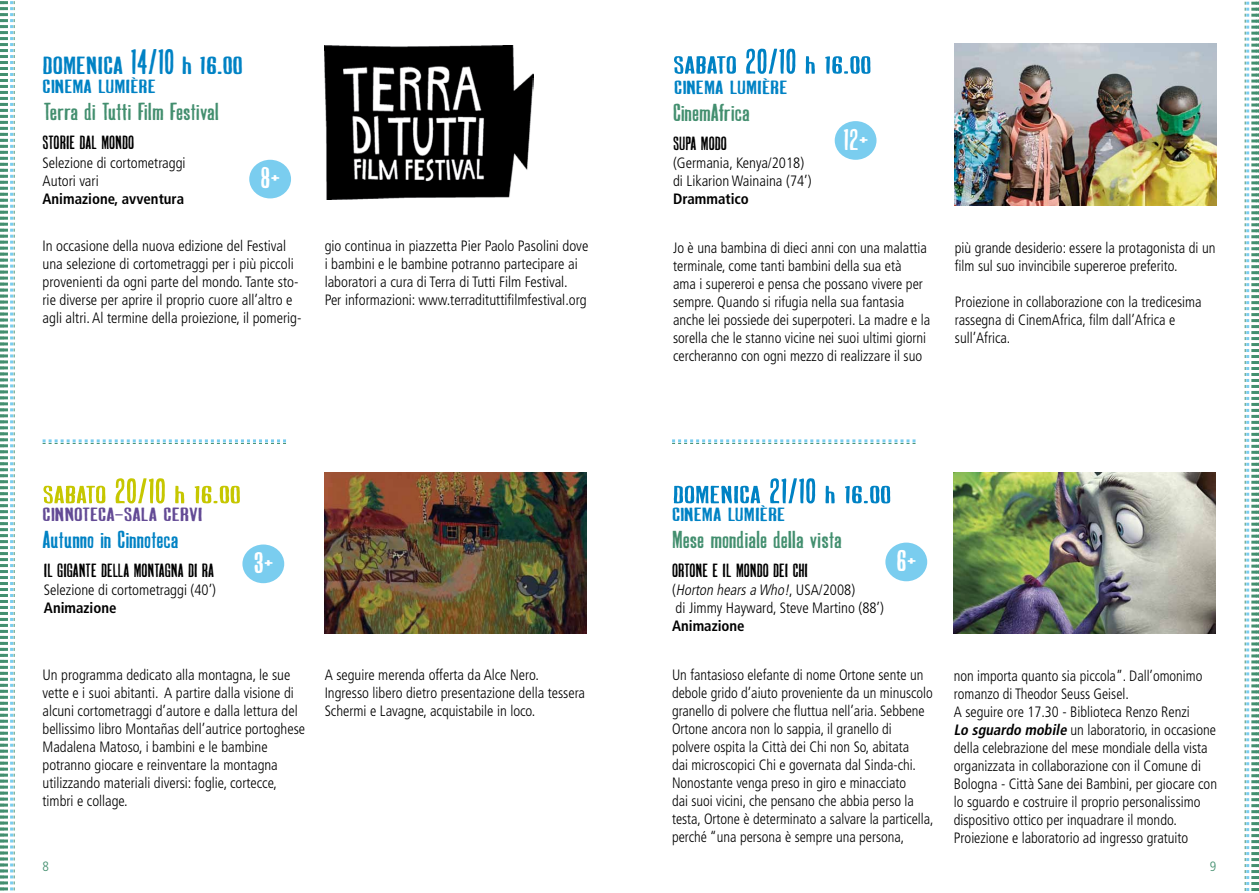
<style>
.page{position:relative;width:1259px;height:893px;background:#fff}
.page>*{position:absolute;margin:0;border:0;box-sizing:border-box;transform-origin:0 0}
.t1{font:33px "Gothic XS Hand Fill";color:#fff;scale:1.4 1}
.t2{font:27.3px "Gothic XS Hand Fill";color:#0082c4;scale:2 1}
.t3{font:27.3px "Gothic XS Hand Fill";color:#0082c4;scale:1.83 1}
.t4{font:27.3px "Gothic XS Hand Fill";color:#c6c700;scale:2 1}
.t5{font:27px "Gothic XS Hand Fill";color:#438f6f;scale:1.5 1}
.t6{font:27px "Gothic XS Hand Fill";color:#0082c4;scale:1.5 1}
.t7{font:21px "Gothic XS Hand Fill";color:#000;scale:1.4 1}
.t8{font:21px "Gothic XS Hand Fill";color:#0082c4;scale:2 1}
.t9{font:21px "Gothic XS Hand Fill";color:#634a95;scale:2 1}
.t10{font:300 condensed 15px/18px "Frutiger";color:#000}
.t11{font:300 condensed 15px/18px "Frutiger";color:#000;scale:.96 1}
.t12{font:700 condensed 15px "Frutiger";color:#000}
.t13{font:300 condensed 13.5px "Frutiger";color:#438f6f}
.s1{font-size:39px}
.s2{font-style:italic}
.s3{font-weight:700;font-style:italic}
</style>
<div class="page">
<svg style="left:1244px;top:1px;width:15px;height:890px"></svg>
<svg style="left:0;top:1px;width:15px;height:890px"></svg>
<svg style="left:43px;top:439px;width:243px;height:5px"></svg>
<svg style="left:672px;top:439px;width:243px;height:5px"></svg>
<img style="left:325px;top:472px;width:261px;height:162px">
<img style="left:955px;top:43px;width:261px;height:162px">
<img style="left:954px;top:472px;width:261px;height:162px">
<div style="left:242px;top:544px;width:42px;height:39px;background:#7acdef;border-radius:50%"></div>
<div style="left:885px;top:543px;width:42px;height:38px;background:#7acdef;border-radius:50%"></div>
<div style="left:834px;top:121px;width:42px;height:39px;background:#7acdef;border-radius:50%"></div>
<img style="left:325px;top:46px;width:208px;height:154px">
<div style="left:249px;top:160px;width:42px;height:38px;background:#7acdef;border-radius:50%"></div>
<h2 class="t3" style="left:43px;top:54px;width:111px">DOMENICA <span class="s1">14/10</span> H 16.00</h2>
<h3 class="t8" style="left:43px;top:77px;width:58px">CINEMA LUMIÈRE</h3>
<h3 class="t5" style="left:44px;top:99px;width:118px">TERRA DI TUTTI FILM FESTIVAL</h3>
<h3 class="t7" style="left:43px;top:133px;width:67px">STORIE DAL MONDO</h3>
<p class="t10" style="left:43px;top:154px;width:145px">Selezione di cortometraggi<br>Autori vari</p>
<p class="t12" style="left:43px;top:189px;width:143px">Animazione, avventura</p>
<h1 class="t1" style="left:260px;top:164px;width:16px">8+</h1>
<h2 class="t2" style="left:673px;top:53px;width:101px">SABATO <span class="s1">20/10</span> H 16.00</h2>
<h3 class="t5" style="left:673px;top:101px;width:53px">CINEMAFRICA</h3>
<h3 class="t7" style="left:673px;top:134px;width:39px">SUPA MODO</h3>
<p class="t10" style="left:673px;top:154px;width:140px">(Germania, Kenya/2018) di Likarion Wainaina (74’)</p>
<p class="t12" style="left:673px;top:190px;width:77px">Drammatico</p>
<h3 class="t8" style="left:674px;top:78px;width:58px">CINEMA LUMIÈRE</h3>
<h1 class="t1" style="left:843px;top:125px;width:20px">12+</h1>
<p class="t10" style="left:43px;top:237px;width:260px">In occasione della nuova edizione del Festival una selezione di cortometraggi per i più piccoli provenienti da ogni parte del mondo. Tante sto&shy;rie diverse per aprire il proprio cuore all’altro e agli altri. Al termine della proiezione, il pomerig-</p>
<p class="t10" style="left:325px;top:237px;width:265px">gio continua in piazzetta Pier Paolo Pasolini dove i bambini e le bambine potranno partecipare ai laboratori a cura di Terra di Tutti Film Festival.<br>Per informazioni: www.terradituttifilmfestival.org</p>
<p class="t10" style="left:673px;top:239px;width:259px">Jo è una bambina di dieci anni con una malattia terminale, come tanti bambini della sua età<br>ama i supereroi e pensa che possano vivere per sempre. Quando si rifugia nella sua fantasia anche lei possiede dei superpoteri. La madre e la sorella che le stanno vicine nei suoi ultimi giorni cercheranno con ogni mezzo di realizzare il suo</p>
<p class="t10" style="left:955px;top:239px;width:262px">più grande desiderio: essere la protagonista di un film sul suo invincibile supereroe preferito.</p>
<p class="t10" style="left:955px;top:293px;width:248px">Proiezione in collaborazione con la tredicesima rassegna di CinemAfrica, film dall’Africa e sull’Africa.</p>
<h2 class="t4" style="left:43px;top:483px;width:101px">SABATO <span class="s1">20/10</span> H 16.00</h2>
<h3 class="t6" style="left:43px;top:527px;width:92px">AUTUNNO IN CINNOTECA</h3>
<h3 class="t7" style="left:44px;top:561px;width:123px">IL GIGANTE DELLA MONTAGNA DI RA</h3>
<p class="t10" style="left:44px;top:581px;width:174px">Selezione di cortometraggi (40’)</p>
<p class="t12" style="left:44px;top:599px;width:74px">Animazione</p>
<h3 class="t9" style="left:43px;top:505px;width:81px">CINNOTECA-SALA CERVI</h3>
<h1 class="t1" style="left:254px;top:548px;width:16px">3+</h1>
<h2 class="t2" style="left:673px;top:483px;width:111px">DOMENICA <span class="s1">21/10</span> H 16.00</h2>
<h3 class="t8" style="left:672px;top:505px;width:58px">CINEMA LUMIÈRE</h3>
<h3 class="t5" style="left:672px;top:527px;width:115px">MESE MONDIALE DELLA VISTA</h3>
<h3 class="t7" style="left:672px;top:561px;width:6px">ORTONE</h3>
<h3 class="t7" style="left:712px;top:561px;width:70px">E IL MONDO DEI CHI</h3>
<p class="t10" style="left:672px;top:581px;width:213px">(<span class="s2">Horton hears aWho!</span>, USA/2008)<br>di Jimmy Hayward, Steve Martino (88’)</p>
<p class="t12" style="left:672px;top:617px;width:74px">Animazione</p>
<h1 class="t1" style="left:896px;top:546px;width:16px">6+</h1>
<p class="t10" style="left:43px;top:666px;width:264px">Un programma dedicato alla montagna, le sue vette e i suoi abitanti. A partire dalla visione di alcuni cortometraggi d’autore e dalla lettura del bellissimo libro Montañas dell’autrice portoghese Madalena Matoso, i bambini e le bambine potranno giocare e reinventare la montagna utilizzando materiali diversi: foglie, cortecce, timbri e collage.</p>
<p class="t10" style="left:325px;top:666px;width:262px">A seguire merenda offerta da Alce Nero.<br>Ingresso libero dietro presentazione della tessera<br>Schermi e Lavagne, acquistabile in loco.</p>
<p class="t11" style="left:672px;top:666px;width:274px">Un fantasioso elefante di nome Ortone sente un debole grido d’aiuto proveniente da un minuscolo granello di polvere che fluttua nell’aria. Sebbene Ortone ancora non lo sappia, il granello di polvere ospita la Città dei Chi non So, abitata<br>dai microscopici Chi e governata dal Sinda-chi.<br>Nonostante venga preso in giro e minacciato<br>dai suoi vicini, che pensano che abbia perso la testa, Ortone è determinato a salvare la particella, perché “una persona è sempre una persona,</p>
<p class="t11" style="left:954px;top:667px;width:276px">non importa quanto sia piccola”. Dall’omonimo romanzo di Theodor Seuss Geisel.<br>A seguire ore 17.30 - Biblioteca Renzo Renzi<br><span class="s3">Lo sguardo mobile</span>un laboratorio, in occasione della celebrazione del mese mondiale della vista organizzata in collaborazione con il Comune di Bologna - Città Sane dei Bambini, per giocare con lo sguardo e costruire il proprio personalissimo dispositivo ottico per inquadrare il mondo.<br>Proiezione e laboratorio ad ingresso gratuito</p>
<p class="t13" style="left:43px;top:858px;width:8px">8</p>
<p class="t13" style="left:1210px;top:858px;width:8px">9</p>
</div>
